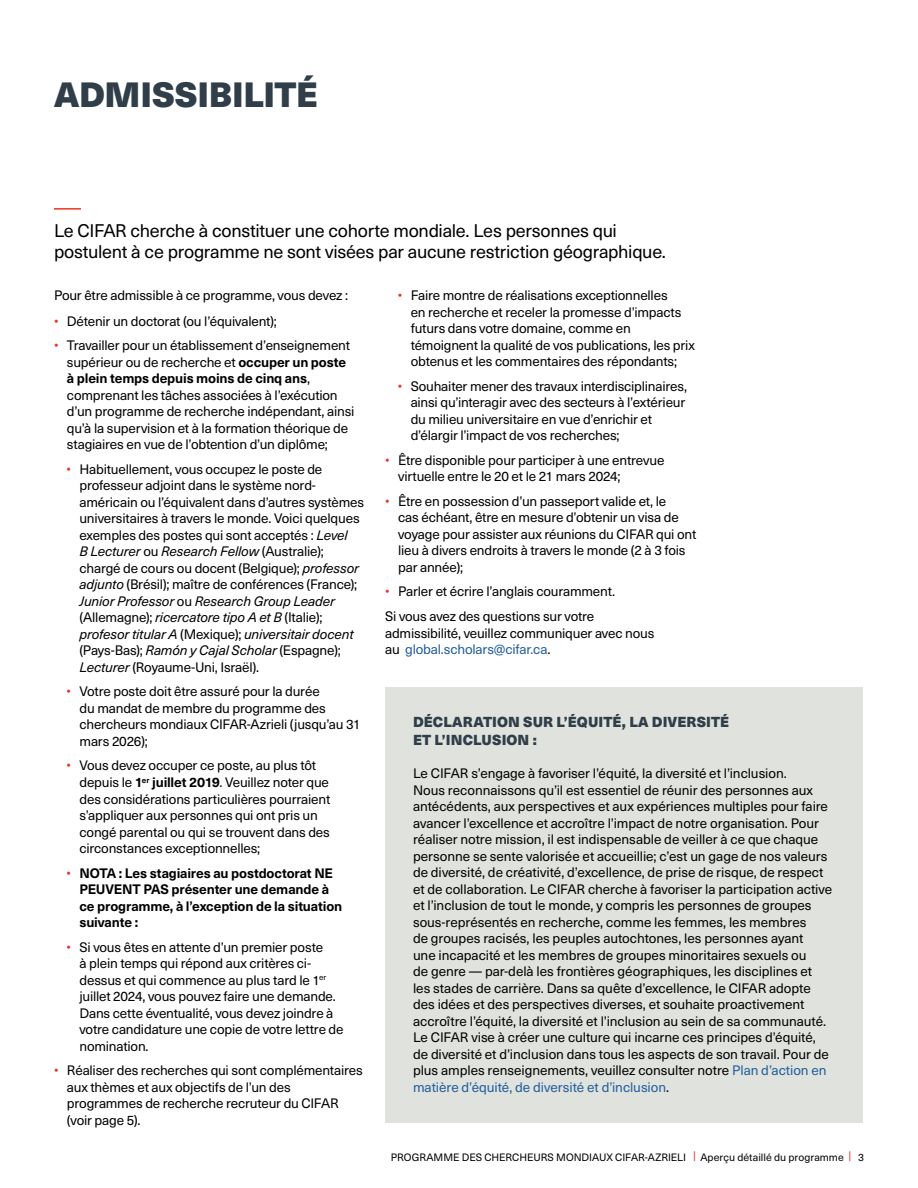
<style>
.page{position:relative;width:918px;height:1188px;background:#fff}
.page>*{position:absolute;margin:0;border:0;box-sizing:border-box;transform-origin:0 0}
.t1{font:900 34.5px "Neue Haas Unica Pro";letter-spacing:-.01em;color:#303e49}
.t2{font:18px/21px "Neue Haas Unica Pro";letter-spacing:-.02em;color:#000}
.t3{font:900 14.25px/18px "Neue Haas Unica Pro";letter-spacing:.005em;color:#303e49}
.t4{font:13.5px/16.5px "Neue Haas Unica Pro";letter-spacing:-.015em;color:#000}
.t5{font:700 13.5px/16.5px "Neue Haas Unica Pro";letter-spacing:-.01em;color:#000}
.t6{font:10.5px "Neue Haas Unica Pro";color:#000}
.s1{color:#ee3124}
.s2{font-weight:700}
.s3{font-style:italic}
.s4{font-weight:400;color:#ee3124}
.s5{color:#215e9e}
</style>
<div class="page">
<div style="left:385px;top:688px;width:478px;height:435px;background:#dfe2dd"></div>
<hr style="left:54px;top:208px;width:27px;height:2px;background:#ee3124">
<h1 class="t1" style="left:54px;top:73px;width:266px">ADMISSIBILITÉ</h1>
<h2 class="t2" style="left:54px;top:220px;width:614px">Le CIFAR cherche à constituer une cohorte mondiale. Les personnes qui postulent à ce programme ne sont visées par aucune restriction géographique.</h2>
<p class="t4" style="left:54px;top:287px;width:296px">Pour être admissible à ce programme, vous devez :</p>
<p class="t4" style="left:54px;top:313px;width:224px"><span class="s1">•</span> Détenir un doctorat (ou l’équivalent);</p>
<p class="t4" style="left:67px;top:337px;width:289px;text-indent:-13px"><span class="s1">•</span> Travailler pour un établissement d’enseignement supérieur ou de recherche et <span class="s2">occuper un poste à plein temps depuis moins de cinq ans</span>, comprenant les tâches associées à l’exécution d’un programme de recherche indépendant, ainsi qu’à la supervision et à la formation théorique de stagiaires en vue de l’obtention d’un diplôme;</p>
<p class="t4" style="left:80px;top:461px;width:286px;text-indent:-13px"><span class="s1">•</span> Habituellement, vous occupez le poste de professeur adjoint dans le système nord&shy;américain ou l’équivalent dans d’autres systèmes universitaires à travers le monde. Voici quelques exemples des postes qui sont acceptés : <span class="s3">Level<br>B Lecturer</span> ou <span class="s3">Research Fellow</span> (Australie); chargé de cours ou docent (Belgique); <span class="s3">professor adjunto</span> (Brésil); maître de conférences (France); <span class="s3">Junior Professor</span> ou <span class="s3">Research Group Leader </span>(Allemagne); <span class="s3">ricercatore tipo A et B</span> (Italie); <span class="s3">profesor titular A</span> (Mexique); <span class="s3">universitair docent </span>(Pays-Bas); <span class="s3">Ramón y Cajal Scholar</span> (Espagne); <span class="s3">Lecturer</span> (Royaume-Uni, Israël).</p>
<p class="t4" style="left:80px;top:684px;width:283px;text-indent:-13px"><span class="s1">•</span> Votre poste doit être assuré pour la durée<br>du mandat de membre du programme des chercheurs mondiaux CIFAR-Azrieli (jusqu’au 31 mars 2026);</p>
<p class="t4" style="left:79px;top:758px;width:252px;text-indent:-13px"><span class="s1">•</span> Vous devez occuper ce poste, au plus tôt depuis le <span class="s2">1</span><sup>er</sup> <span class="s2">juillet 2019</span>. Veuillez noter que des considérations particulières pourraient s’appliquer aux personnes qui ont pris un congé parental ou qui se trouvent dans des circonstances exceptionnelles;</p>
<p class="t5" style="left:79px;top:865px;width:264px;text-indent:-13px"><span class="s4">•</span> NOTA : Les stagiaires au postdoctorat NE<br>PEUVENT PAS présenter une demande à ce programme, à l’exception de la situation suivante :</p>
<p class="t4" style="left:79px;top:939px;width:266px;text-indent:-13px"><span class="s1">•</span> Si vous êtes en attente d’un premier poste<br>à plein temps qui répond aux critères ci&shy;dessus et qui commence au plus tard le 1<sup>er </sup>juillet 2024, vous pouvez faire une demande.<br>Dans cette éventualité, vous devez joindre à votre candidature une copie de votre lettre de nomination.</p>
<p class="t4" style="left:67px;top:1062px;width:297px;text-indent:-13px"><span class="s1">•</span> Réaliser des recherches qui sont complémentaires aux thèmes et aux objectifs de l’un des programmes de recherche recruteur du CIFAR (voir page 5).</p>
<p class="t4" style="left:411px;top:287px;width:286px;text-indent:-13px"><span class="s1">•</span> Faire montre de réalisations exceptionnelles<br>en recherche et receler la promesse d’impacts futurs dans votre domaine, comme en témoignent la qualité de vos publications, les prix obtenus et les commentaires des répondants;</p>
<p class="t4" style="left:411px;top:378px;width:278px;text-indent:-13px"><span class="s1">•</span> Souhaiter mener des travaux interdisciplinaires, ainsi qu’interagir avec des secteurs à l’extérieur du milieu universitaire en vue d’enrichir et d’élargir l’impact de vos recherches;</p>
<p class="t4" style="left:398px;top:452px;width:268px;text-indent:-13px"><span class="s1">•</span> Être disponible pour participer à une entrevue virtuelle entre le 20 et le 21 mars 2024;</p>
<p class="t4" style="left:398px;top:493px;width:300px;text-indent:-13px"><span class="s1">•</span> Être en possession d’un passeport valide et, le<br>cas échéant, être en mesure d’obtenir un visa de voyage pour assister aux réunions du CIFAR qui ont lieu à divers endroits à travers le monde (2 à 3 fois par année);</p>
<p class="t4" style="left:385px;top:580px;width:231px;line-height:24.6px"><span class="s1">•</span> Parler et écrire l’anglais couramment.<br>Si vous avez des questions sur votre</p>
<p class="t4" style="left:385px;top:625px;width:271px">admissibilité, veuillez communiquer avec nous au <span class="s5">global.scholars@cifar.ca</span>.</p>
<p class="t3" style="left:413px;top:713px;width:318px">DÉCLARATION SUR L’ÉQUITÉ, LA DIVERSITÉ<br>ET L’INCLUSION :</p>
<p class="t4" style="left:413px;top:765px;width:421px">Le CIFAR s’engage à favoriser l’équité, la diversité et l’inclusion.<br>Nous reconnaissons qu’il est essentiel de réunir des personnes aux antécédents, aux perspectives et aux expériences multiples pour faire avancer l’excellence et accroître l’impact de notre organisation. Pour réaliser notre mission, il est indispensable de veiller à ce que chaque personne se sente valorisée et accueillie; c’est un gage de nos valeurs de diversité, de créativité, d’excellence, de prise de risque, de respect et de collaboration. Le CIFAR cherche à favoriser la participation active et l’inclusion de tout le monde, y compris les personnes de groupes sous-représentés en recherche, comme les femmes, les membres<br>de groupes racisés, les peuples autochtones, les personnes ayant<br>une incapacité et les membres de groupes minoritaires sexuels ou<br>de genre — par-delà les frontières géographiques, les disciplines et les stades de carrière. Dans sa quête d’excellence, le CIFAR adopte des idées et des perspectives diverses, et souhaite proactivement accroître l’équité, la diversité et l’inclusion au sein de sa communauté.<br>Le CIFAR vise à créer une culture qui incarne ces principes d’équité, de diversité et d’inclusion dans tous les aspects de son travail. Pour de plus amples renseignements, veuillez consulter notre <span class="s5">Plan d’action en matière d’équité, de diversité et d’inclusion</span>.</p>
<p class="t6" style="left:391px;top:1151px;width:475px">PROGRAMME DES CHERCHEURS MONDIAUX CIFAR-AZRIELI <span class="s1">|</span> Aperçu détaillé du programme <span class="s1">|</span> 3</p>
</div>
